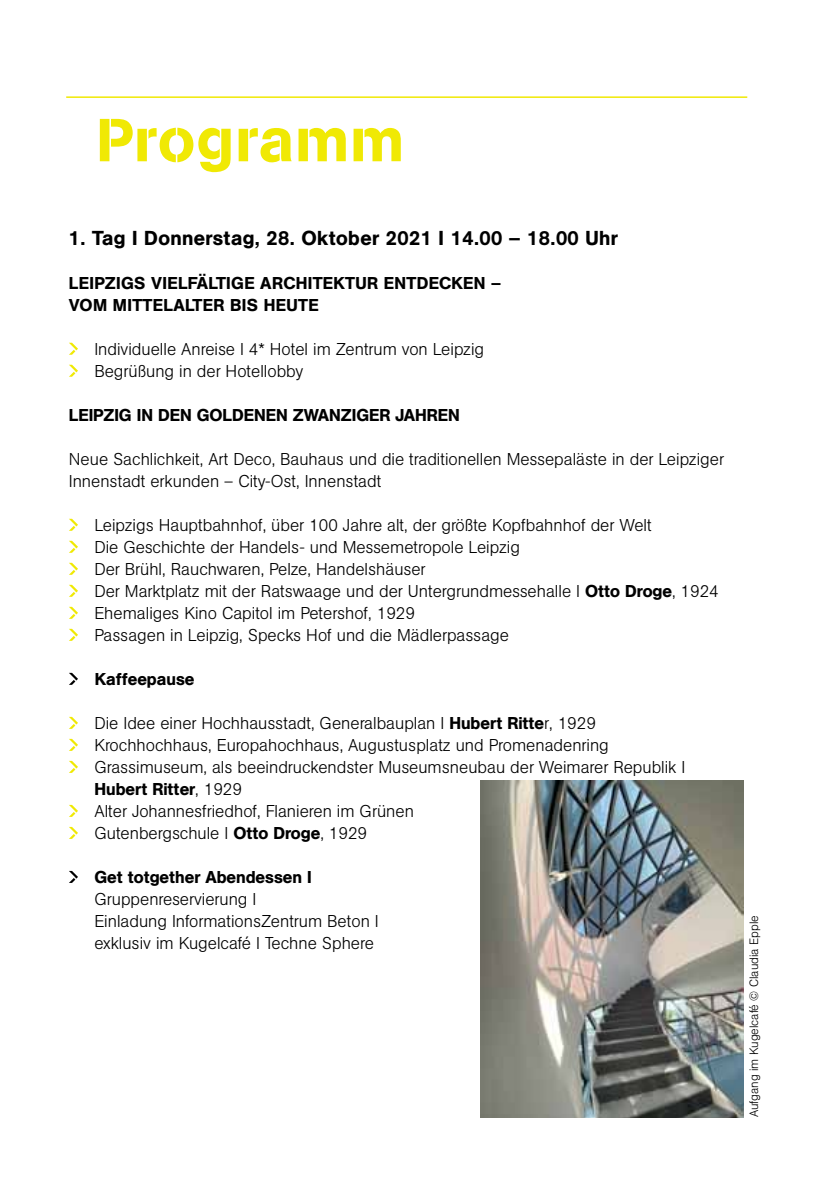
<style>
.page{position:relative;width:840px;height:1191px;background:#fff}
.page>*{position:absolute;margin:0;border:0;box-sizing:border-box;transform-origin:0 0}
.t1{font:60px "AG Book Std Stencil";letter-spacing:.02em;color:#f0e904}
.t2{font:500 20px "AG Book Pro";letter-spacing:.02em;color:#000}
.t3{font:300 17px/22px "AG Book Pro";color:#000}
.t4{font:500 17px "AG Book Pro";color:#000}
.t5{font:500 17px/22px "AG Book Pro";letter-spacing:.02em;color:#000}
.t6{font:300 12px "AG Book Pro";color:#000}
.s1{font-weight:500}
</style>
<div class="page">
<hr style="left:66px;top:96px;width:680px;height:2px;background:#f0e904">
<svg style="left:69px;top:343px;width:9px;height:12px"></svg>
<svg style="left:69px;top:365px;width:9px;height:12px"></svg>
<svg style="left:69px;top:519px;width:9px;height:12px"></svg>
<svg style="left:69px;top:541px;width:9px;height:12px"></svg>
<svg style="left:69px;top:563px;width:9px;height:12px"></svg>
<svg style="left:69px;top:585px;width:9px;height:12px"></svg>
<svg style="left:69px;top:607px;width:9px;height:12px"></svg>
<svg style="left:69px;top:629px;width:9px;height:12px"></svg>
<svg style="left:69px;top:673px;width:9px;height:12px"></svg>
<svg style="left:69px;top:717px;width:9px;height:12px"></svg>
<svg style="left:69px;top:739px;width:9px;height:12px"></svg>
<svg style="left:69px;top:761px;width:9px;height:12px"></svg>
<svg style="left:69px;top:805px;width:9px;height:12px"></svg>
<svg style="left:69px;top:827px;width:9px;height:12px"></svg>
<svg style="left:69px;top:871px;width:9px;height:12px"></svg>
<img style="left:480px;top:780px;width:263px;height:337px">
<h1 class="t1" style="left:96px;top:104px;width:309px">Programm</h1>
<p class="t2" style="left:69px;top:225px;width:550px">1. Tag I Donnerstag, 28. Oktober 2021 I 14.00 – 18.00 Uhr</p>
<p class="t5" style="left:69px;top:271px;width:433px">LEIPZIGS VIELFÄLTIGE ARCHITEKTUR ENTDECKEN –<br>VOM MITTELALTER BIS HEUTE</p>
<p class="t3" style="left:94px;top:337px;width:391px">Individuelle Anreise I 4* Hotel im Zentrum von Leipzig<br>Begrüßung in der Hotellobby</p>
<p class="t4" style="left:69px;top:404px;width:392px">LEIPZIG IN DEN GOLDENEN ZWANZIGER JAHREN</p>
<p class="t3" style="left:69px;top:447px;width:656px">Neue Sachlichkeit, Art Deco, Bauhaus und die traditionellen Messepaläste in der Leipziger<br>Innenstadt erkunden – City-Ost, Innenstadt</p>
<p class="t3" style="left:94px;top:513px;width:625px">Leipzigs Hauptbahnhof, über 100 Jahre alt, der größte Kopfbahnhof der Welt<br>Die Geschichte der Handels- und Messemetropole Leipzig<br>Der Brühl, Rauchwaren, Pelze, Handelshäuser<br>Der Marktplatz mit der Ratswaage und der Untergrundmessehalle I <span class="s1">Otto Droge</span>, 1924<br>Ehemaliges Kino Capitol im Petershof, 1929<br>Passagen in Leipzig, Specks Hof und die Mädlerpassage</p>
<p class="t4" style="left:95px;top:668px;width:101px">Kaffeepause</p>
<p class="t3" style="left:94px;top:711px;width:592px">Die Idee einer Hochhausstadt, Generalbauplan I <span class="s1">Hubert Ritte</span>r, 1929<br>Krochhochhaus, Europahochhaus, Augustusplatz und Promenadenring Grassimuseum, als beeindruckendster Museumsneubau der Weimarer Republik I <span class="s1">Hubert Ritter</span>, 1929<br>Alter Johannesfriedhof, Flanieren im Grünen<br>Gutenbergschule I <span class="s1">Otto Droge</span>, 1929</p>
<p class="t4" style="left:94px;top:866px;width:219px">Get totgether Abendessen I</p>
<p class="t3" style="left:94px;top:887px;width:286px">Gruppenreservierung I<br>Einladung InformationsZentrum Beton I exklusiv im Kugelcafé I Techne Sphere</p>
<p class="t6" style="left:745px;top:1117px;width:203px;rotate:-90deg">Aufgang im Kugelcafé © Claudia Epple</p>
</div>
